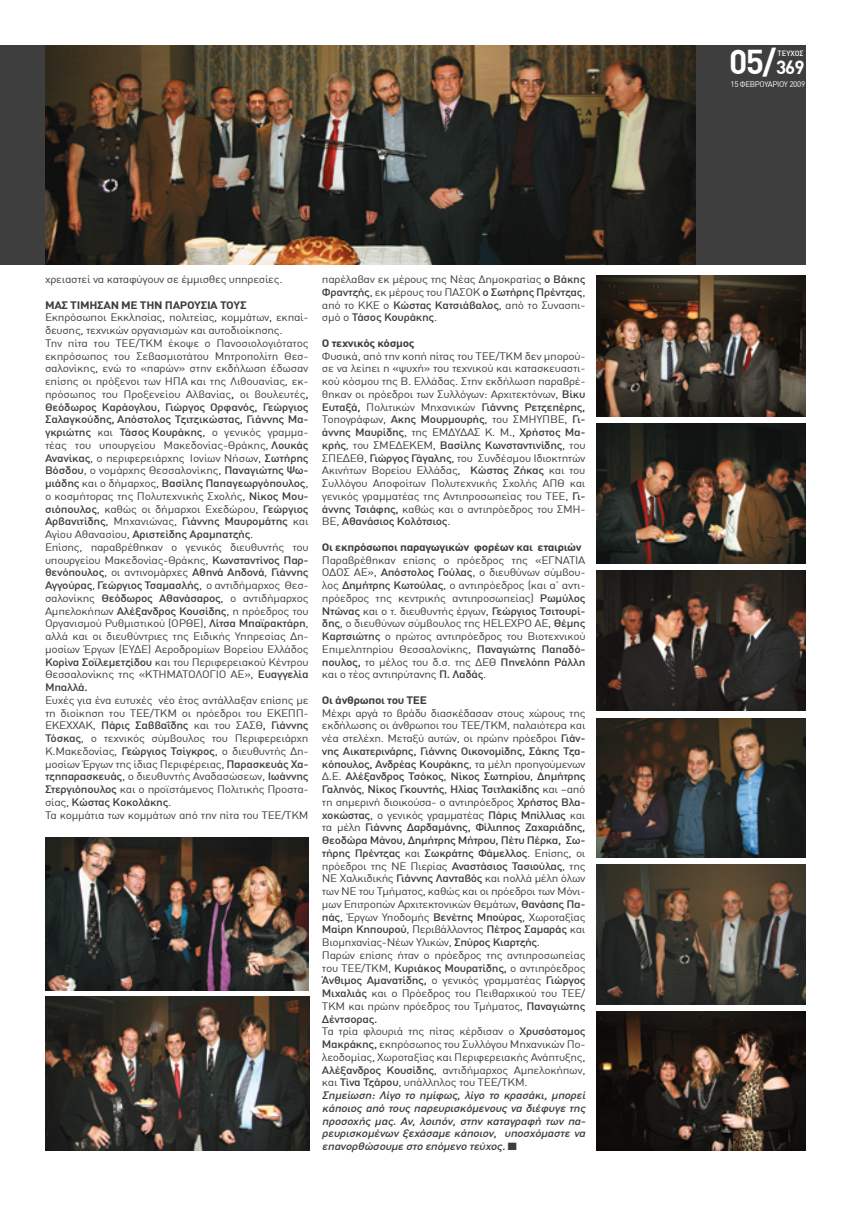
<style>
.page{position:relative;width:851px;height:1205px;background:#fff}
.page>*{position:absolute;margin:0;border:0;box-sizing:border-box;transform-origin:0 0}
.t1{font:700 33.75px "DIN Greek";color:#fff}
.t2{font:10.62px/12.8px "DIN Greek";letter-spacing:-.025em;color:#3e3e3f;scale:1.12 1}
.t3{font:700 10.62px "DIN Greek";letter-spacing:-.025em;color:#3e3e3f;scale:1.12 1}
.t4{font:8px "DIN Greek";letter-spacing:-.04em;color:#fff}
.t5{font:500 7.5px "DIN Greek";color:#fff}
.s1{font-weight:500}
.s2{font-weight:500;font-style:italic}
.s3{font-size:18.75px}
</style>
<div class="page">
<div style="left:0;top:45px;width:805px;height:220px;background:#3e3e3f"></div>
<img style="left:45px;top:45px;width:650px;height:220px">
<img style="left:45px;top:997px;width:264px;height:153px">
<img style="left:596px;top:275px;width:209px;height:141px">
<img style="left:596px;top:571px;width:209px;height:140px">
<img style="left:596px;top:424px;width:209px;height:140px">
<img style="left:596px;top:1011px;width:209px;height:139px">
<img style="left:596px;top:718px;width:209px;height:139px">
<img style="left:596px;top:865px;width:209px;height:139px">
<img style="left:45px;top:837px;width:264px;height:153px">
<p class="t2" style="left:45px;top:273px;width:213px">χρειαστεί να καταφύγουν σε έμμισθες υπηρεσίες.</p>
<p class="t3" style="left:45px;top:298px;width:181px">ΜΑΣ ΤΙΜΗΣΑΝ ΜΕ ΤΗΝ ΠΑΡΟΥΣΙΑ ΤΟΥΣ</p>
<p class="t2" style="left:45px;top:311px;width:237px">Εκπρόσωποι Εκκλησίας, πολιτείας, κομμάτων, εκπαί&shy;δευσης, τεχνικών οργανισμών και αυτοδιοίκησης.<br>Την πίτα του ΤΕΕ/ΤΚΜ έκοψε ο Πανοσιολογιότατος εκπρόσωπος του Σεβασμιοτάτου Μητροπολίτη Θεσ&shy;σαλονίκης, ενώ το «παρών» στην εκδήλωση έδωσαν επίσης οι πρόξενοι των ΗΠΑ και της Λιθουανίας, εκ&shy;πρόσωπος του Προξενείου Αλβανίας<span class="s1">,</span> οι βουλευτές<span class="s1">, Θεόδωρος Καράογλου, Γιώργος Ορφανός, Γεώργιος Σαλαγκούδης, Απόστολος Τζιτζικώστας, Γιάννης Μα&shy;γκριώτης</span> και <span class="s1">Τάσος Κουράκης</span>, ο γενικός γραμμα&shy;τέας του υπουργείου Μακεδονίας-Θράκης, <span class="s1">Λουκάς Ανανίκας</span>, ο περιφερειάρχης Ιονίων Νήσων, <span class="s1">Σωτήρης Βόσδου</span>, ο νομάρχης Θεσσαλονίκης, <span class="s1">Παναγιώτης Ψω&shy;μιάδης</span> και ο δήμαρχος, <span class="s1">Βασίλης Παπαγεωργόπουλος</span>, ο κοσμήτορας της Πολυτεχνικής Σχολής, <span class="s1">Νίκος Μου&shy;σιόπουλος</span>, καθώς οι δήμαρχοι Εχεδώρου, <span class="s1">Γεώργιος Αρβανιτίδης</span>, Μηχανιώνας, <span class="s1">Γιάννης Μαυρομάτης</span> και Αγίου Αθανασίου, <span class="s1">Αριστείδης Αραμπατζής</span>.<br>Επίσης, παραβρέθηκαν ο γενικός διευθυντής του υπουργείου Μακεδονίας-Θράκης, <span class="s1">Κωνσταντίνος Παρ&shy;θενόπουλος</span>, οι αντινομάρχες <span class="s1">Αθηνά Αηδονά</span>, <span class="s1">Γιάννης Αγγούρας</span>, <span class="s1">Γεώργιος Τσαμασλής</span>, ο αντιδήμαρχος Θεσ&shy;σαλονίκης <span class="s1">Θεόδωρος Αθανάσαρος</span>, ο αντιδήμαρχος Αμπελοκήπων <span class="s1">Αλέξανδρος Κουσίδης</span>, η πρόεδρος του Οργανισμού Ρυθμιστικού (ΟΡΘΕ), <span class="s1">Λίτσα Μπαϊρακτάρη</span>, αλλά και οι διευθύντριες της Ειδικής Υπηρεσίας Δη&shy;μοσίων Έργων (ΕΥΔΕ) Αεροδρομίων Βορείου Ελλάδος <span class="s1">Κορίνα Σοϊλεμετζίδου</span> και του Περιφερειακού Κέντρου Θεσσαλονίκης της «ΚΤΗΜΑΤΟΛΟΓΙΟ ΑΕ», <span class="s1">Ευαγγελία Μπαλλά.</span></p>
<p class="t2" style="left:45px;top:694px;width:237px">Ευχές για ένα ευτυχές νέο έτος αντάλλαξαν επίσης με τη διοίκηση του ΤΕΕ/ΤΚΜ οι πρόεδροι του ΕΚΕΠΠ-ΕΚΕΧΧΑΚ, <span class="s1">Πάρις Σαββαΐδης</span> και του ΣΑΣΘ<span class="s1">, Γιάννης Τόσκας</span>, ο τεχνικός σύμβουλος του Περιφερειάρχη Κ.Μακεδονίας, <span class="s1">Γεώργιος Τσίγκρος</span>, ο διευθυντής Δη&shy;μοσίων Έργων της ίδιας Περιφέρειας, <span class="s1">Παρασκευάς Χα&shy;τζηπαρασκευάς</span>, ο διευθυντής Αναδασώσεων, <span class="s1">Ιωάννης Στεργιόπουλος</span> και ο προϊστάμενος Πολιτικής Προστα&shy;σίας, <span class="s1">Κώστας Κοκολάκης</span>.<br>Τα κομμάτια των κομμάτων από την πίτα του ΤΕΕ/ΤΚΜ</p>
<p class="t2" style="left:322px;top:273px;width:237px;text-align:justify">παρέλαβαν εκ μέρους της Νέας Δημοκρατίας <span class="s1">ο Βάκης Φραντζής</span>, εκ μέρους του ΠΑΣΟΚ <span class="s1">ο Σωτήρης Πρέντζας</span>, από το ΚΚΕ ο <span class="s1">Κώστας Κατσιάβαλος</span>, από το Συνασπι&shy;σμό ο <span class="s1">Τάσος Κουράκης</span>.</p>
<p class="t3" style="left:322px;top:337px;width:84px">Ο τεχνικός κόσμος</p>
<p class="t2" style="left:322px;top:349px;width:237px;text-align:justify">Φυσικά, από την κοπή πίτας του ΤΕΕ/ΤΚΜ δεν μπορού&shy;σε να λείπει η «ψυχή» του τεχνικού και κατασκευαστι&shy;κού κόσμου της Β. Ελλάδας. Στην εκδήλωση παραβρέ&shy;θηκαν οι πρόεδροι των Συλλόγων: Αρχιτεκτόνων, <span class="s1">Βίκυ Ευταξά,</span> Πολιτικών Μηχανικών <span class="s1">Γιάννης Ρετζεπέρης, </span>Τοπογράφων, <span class="s1">Ακης Μουρμουρής</span>, του ΣΜΗΥΠΒΕ, <span class="s1">Γι&shy;άννης Μαυρίδης</span>, της ΕΜΔΥΔΑΣ Κ. Μ., <span class="s1">Χρήστος Μα&shy;κρής</span>, του ΣΜΕΔΕΚΕΜ, <span class="s1">Βασίλης Κωνσταντινίδης</span>, του ΣΠΕΔΕΘ, <span class="s1">Γιώργος Γάγαλης</span>, του Συνδέσµ ου Ιδιοκτητών Ακινήτων Βορείου Ελλάδας, <span class="s1">Κώστας Ζήκας</span> και του Συλλόγου Αποφοίτων Πολυτεχνικής Σχολής ΑΠΘ και γενικός γραμματέας της Αντιπροσωπείας του ΤΕΕ, <span class="s1">Γι&shy;άννης Τσιάφης,</span> καθώς και ο αντιπρόεδρος του ΣΜΗ-ΒΕ, <span class="s1">Αθανάσιος Κολότσιος</span>.</p>
<p class="t3" style="left:322px;top:541px;width:233px">Οι εκπρόσωποι παραγωγικών φορέων και εταιριών</p>
<p class="t2" style="left:322px;top:553px;width:237px;text-align:justify">Παραβρέθηκαν επίσης ο πρόεδρος της «ΕΓΝΑΤΙΑ ΟΔΟΣ ΑΕ», <span class="s1">Απόστολος Γούλας</span>, ο διευθύνων σύμβου&shy;λος <span class="s1">Δημήτρης Κωτούλας</span>, ο αντιπρόεδρος (και α’ αντι&shy;πρόεδρος της κεντρικής αντιπροσωπείας) <span class="s1">Ρωμύλος Ντώνας</span> και ο τ. διευθυντής έργων, <span class="s1">Γεώργιος Τσιτουρί&shy;δης</span>, ο διευθύνων σύμβουλος της HELEXPO ΑΕ, <span class="s1">Θέμης Καρτσιώτης</span> ο πρώτος αντιπρόεδρος του Βιοτεχνικού Επιμελητηρίου Θεσσαλονίκης, <span class="s1">Παναγιώτης Παπαδό&shy;πουλος,</span> το μέλος του δ.σ. της ΔΕΘ <span class="s1">Πηνελόπη Ράλλη </span>και o τέος αντιπρύτανης <span class="s1">Π. Λαδάς</span>.</p>
<p class="t3" style="left:322px;top:694px;width:95px">Οι άνθρωποι του ΤΕΕ</p>
<p class="t2" style="left:322px;top:706px;width:239px">Μέχρι αργά το βράδυ διασκέδασαν στους χώρους της εκδήλωσης οι άνθρωποι του ΤΕΕ/ΤΚΜ, παλαιότερα και νέα στελέχη. Μεταξύ αυτών, οι πρώην πρόεδροι <span class="s1">Γιάν&shy;νης Αικατερινάρης, Γιάννης Οικονομίδης, Σάκης Τζα&shy;κόπουλος, Ανδρέας Κουράκης</span>, τα μέλη προηγούμενων Δ.Ε. <span class="s1">Αλέξανδρος Τσόκος</span>, <span class="s1">Νίκος Σωτηρίου</span>, <span class="s1">Δημήτρης Γαληνός</span>, <span class="s1">Νίκος Γκουντής</span>, <span class="s1">Ηλίας Τσιτλακίδης</span> και –από τη σημερινή διοικούσα- ο αντιπρόεδρος <span class="s1">Χρήστος Βλα&shy;χοκώστας</span>, ο γενικός γραμματέας <span class="s1">Πάρις Μπίλλιας</span> και τα μέλη <span class="s1">Γιάννης Δαρδαμάνης, Φίλιππος Ζαχαριάδης, Θεοδώρα Μάνου, Δημήτρης Μήτρου, Πέτυ Πέρκα, Σω&shy;τήρης Πρέντζας</span> και <span class="s1">Σωκράτης Φάμελλος</span>. Επίσης, οι πρόεδροι της ΝΕ Πιερίας <span class="s1">Αναστάσιος Τασιούλας</span>, της ΝΕ Χαλκιδικής <span class="s1">Γιάννης Λανταβός</span> και πολλά μέλη όλων των ΝΕ του Τμήματος, καθώς και οι πρόεδροι των Μόνι&shy;μων Επιτροπών Αρχιτεκτονικών Θεμάτων<span class="s1">, Θανάσης Πα&shy;πάς</span>, Έργων Υποδομής <span class="s1">Βενέτης Μπούρας</span>, Χωροταξίας <span class="s1">Μαίρη Κηπουρού</span>, Περιβάλλοντος <span class="s1">Πέτρος Σαμαράς</span> και Βιομηχανίας-Νέων Υλικών, <span class="s1">Σπύρος Κιαρτζής</span>.<br>Παρών επίσης ήταν ο πρόεδρος της αντιπροσωπείας του ΤΕΕ/ΤΚΜ, <span class="s1">Κυριάκος Μουρατίδης,</span> ο αντιπρόεδρος <span class="s1">Άνθιμος Αμανατίδης,</span> ο γενικός γραμματέας <span class="s1">Γιώργος Μιχαλιάς</span> και ο Πρόεδρος του Πειθαρχικού του ΤΕΕ/ ΤΚΜ και πρώην πρόεδρος του Τμήματος, <span class="s1">Παναγιώτης Δέντσορας.<br></span>Τα τρία φλουριά της πίτας κέρδισαν ο <span class="s1">Χρυσόστομος Μακράκης,</span> εκπρόσωπος του Συλλόγου Μηχανικών Πο&shy;λεοδομίας, Χωροταξίας και Περιφερειακής Ανάπτυξης, <span class="s1">Αλέξανδρος Κουσίδης</span>, αντιδήμαρχος Αμπελοκήπων, και <span class="s1">Τίνα Τζάρου</span>, υπάλληλος του ΤΕΕ/ΤΚΜ.<br><span class="s2">Σημείωση: Λίγο το ημίφως, λίγο το κρασάκι, μπορεί κάποιος από τους παρευρισκόμενους να διέφυγε της προσοχής μας. Αν, λοιπόν, στην καταγραφή των πα&shy;ρευρισκομένων ξεχάσαμε κάποιον, υποσχόμαστε να επανορθώσουμε στο επόμενο τεύχος.</span> ■</p>
<h1 class="t1" style="left:729px;top:42px;width:77px">05/<span class="s3">369</span></h1>
<p class="t4" style="left:730px;top:79px;width:76px">15 ΦΕΒΡΟΥΑΡΙΟΥ 2009</p>
<p class="t5" style="left:777px;top:49px;width:27px">ΤΕΥΧΟΣ</p>
</div>
